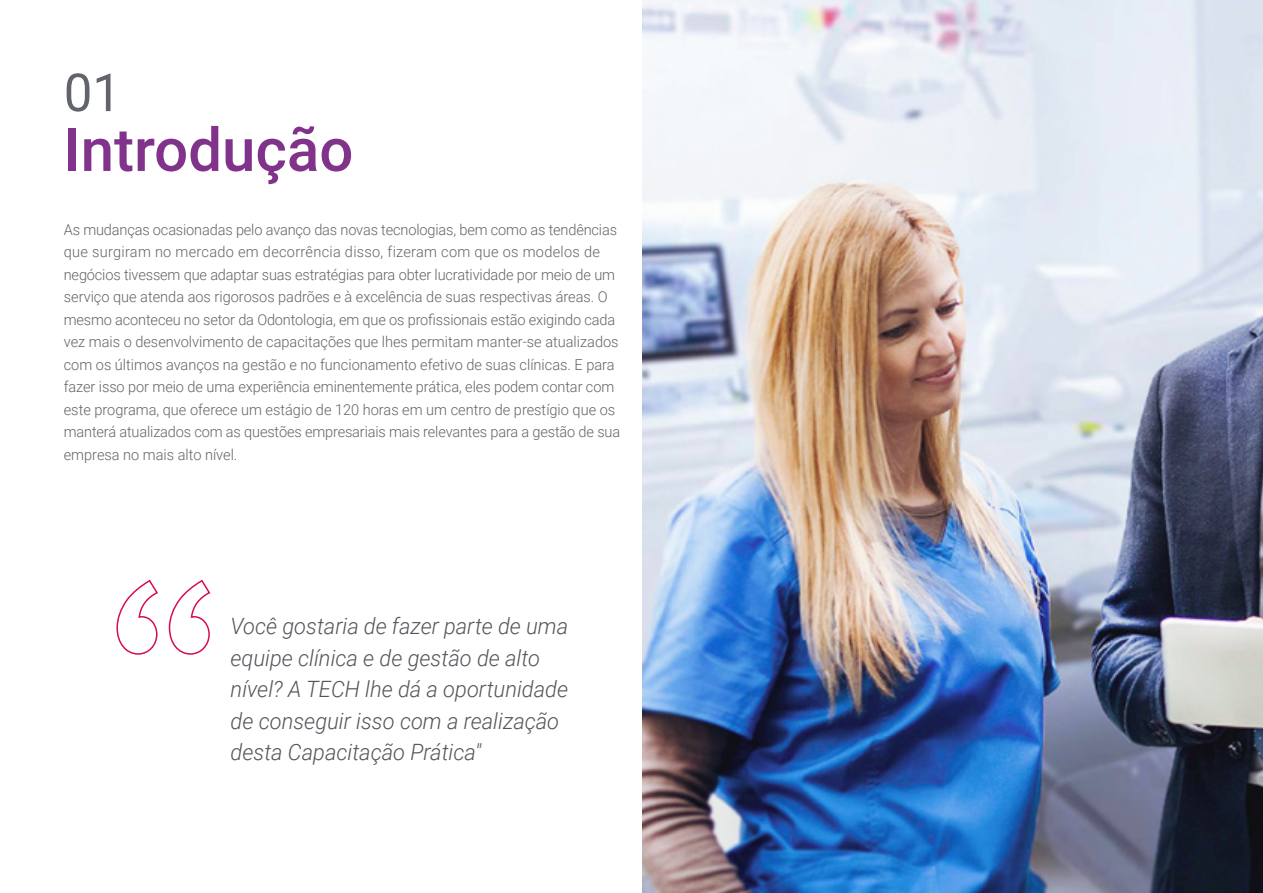
<style>
.page{position:relative;width:1263px;height:893px;background:#fff}
.page>*{position:absolute;margin:0;border:0;box-sizing:border-box;transform-origin:0 0}
.t1{font:500 60px "Roboto";color:#81328a}
.t2{font:52.5px "Roboto";color:#61646a}
.t3{font:italic 300 22.5px/31.5px "Roboto";color:#52555b}
.t4{font:300 15px/22.5px "Roboto";letter-spacing:-.005em;color:#61646a}
</style>
<div class="page">
<svg style="left:116px;top:579px;width:95px;height:76px"></svg>
<img style="left:642px;top:0;width:621px;height:893px">
<h2 class="t2" style="left:64px;top:56px;width:59px">01</h2>
<h1 class="t1" style="left:64px;top:108px;width:291px">Introdução</h1>
<p class="t4" style="left:64px;top:217px;width:558px">As mudanças ocasionadas pelo avanço das novas tecnologias, bem como as tendências que surgiram no mercado em decorrência disso, fizeram com que os modelos de negócios tivessem que adaptar suas estratégias para obter lucratividade por meio de um serviço que atenda aos rigorosos padrões e à excelência de suas respectivas áreas. O mesmo aconteceu no setor da Odontologia, em que os profissionais estão exigindo cada vez mais o desenvolvimento de capacitações que lhes permitam manter-se atualizados com os últimos avanços na gestão e no funcionamento efetivo de suas clínicas. E para fazer isso por meio de uma experiência eminentemente prática, eles podem contar com este programa, que oferece um estágio de 120 horas em um centro de prestígio que os manterá atualizados com as questões empresariais mais relevantes para a gestão de sua empresa no mais alto nível.</p>
<h3 class="t3" style="left:231px;top:610px;width:339px">Você gostaria de fazer parte de uma equipe clínica e de gestão de alto nível? A TECH lhe dá a oportunidade de conseguir isso com a realização desta Capacitação Prática"</h3>
</div>
